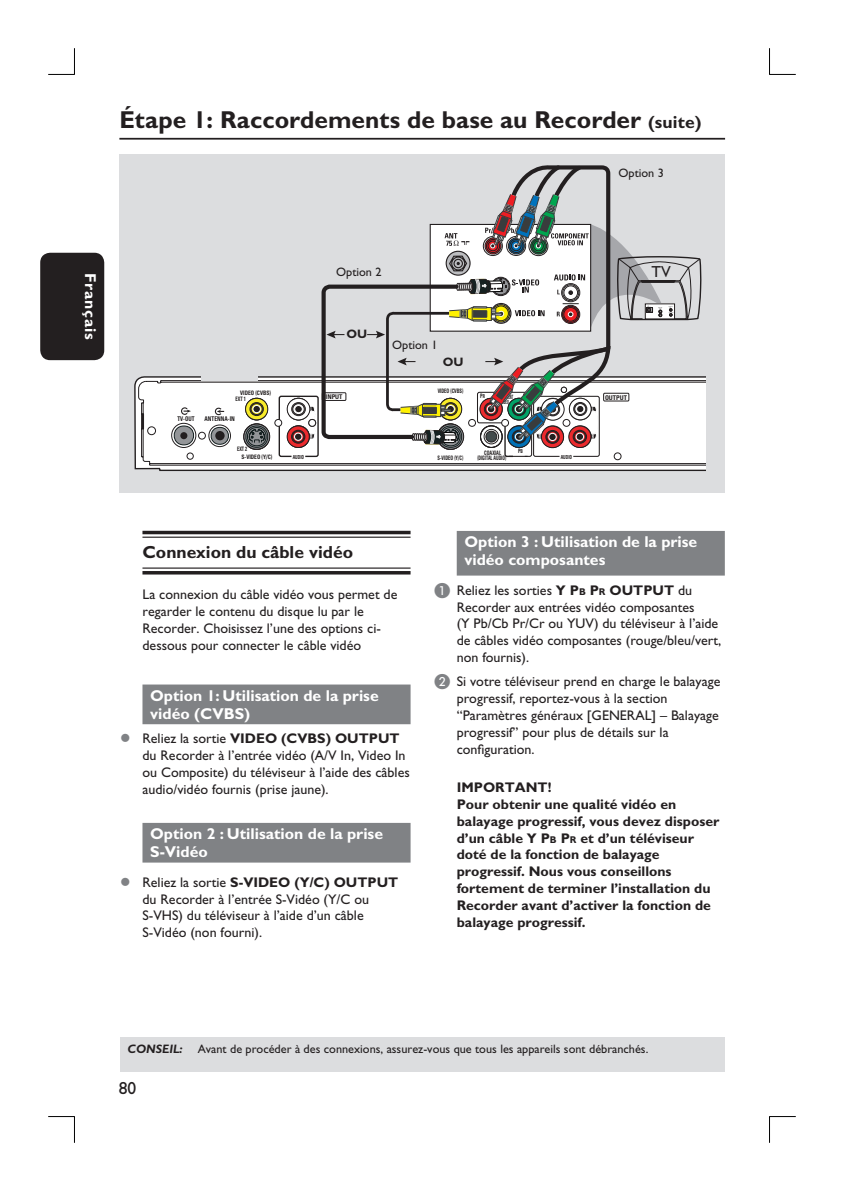
<style>
.page{position:relative;width:844px;height:1191px;background:#fff}
.page>*{position:absolute;margin:0;border:0;box-sizing:border-box;transform-origin:0 0}
.t1{font:700 24.5px "Gill Sans Std";color:#231f20}
.t2{font:700 17.5px "Gill Sans Std";color:#231f20}
.t3{font:17.5px "Gill Sans Std";color:#231f20}
.t4{font:16.1px "Gill Alt One";color:#231f20}
.t5{font:700 15.75px/18.4px "Gill Sans Std";color:#fff}
.t6{font:700 15.75px "Gill Alt One";letter-spacing:.05em;color:#fff}
.t7{font:14px/16.8px "Gill Sans Std";color:#231f20}
.t8{font:700 14px/16.8px "Gill Sans Std";color:#231f20}
.t9{font:12.25px "Gill Sans Std";color:#231f20}
.t10{font:700 12.25px "Gill Sans Std";color:#231f20}
.t11{font:700 condensed 6.48px "Univers";color:#231f20;scale:.85 1}
.t12{font:700 condensed 6.48px "Univers";color:#231f20}
.t13{font:700 condensed 6.12px/7.7px "Univers";color:#231f20;scale:.75 1}
.t14{font:700 condensed 6.12px "Univers";color:#231f20;scale:.7 1}
.t15{font:700 condensed 6.12px "Univers";color:#231f20;scale:.9 1}
.t16{font:700 condensed 5.95px "Univers";color:#231f20;scale:.5 1}
.t17{font:700 condensed 5.6px "Univers";color:#231f20;scale:.75 1}
.t18{font:700 condensed 5.42px "Univers";color:#fff;scale:.75 1}
.s1{font-size:17.5px}
.s2{font-size:5.42px}
.s3{font-weight:700}
.s4{font-family:"Philips Pi Roman";font-size:15.75px;color:#808285}
.s5{font-weight:700;font-size:9.8px}
.s6{font-size:9.8px}
.s7{font-weight:700;font-style:italic}
</style>
<div class="page">
<div style="left:40px;top:253px;width:64px;height:107px;background:#231f20;border-radius:10px"></div>
<div style="left:119px;top:154px;width:605px;height:338px;background:#dcdddf"></div>
<svg style="left:134px;top:376px;width:571px;height:96px;background:#b7b6b7"></svg>
<svg style="left:138px;top:380px;width:567px;height:85px;background:#e6e6e6"></svg>
<svg style="left:169px;top:422px;width:29px;height:29px"></svg>
<div style="left:206px;top:422px;width:29px;height:29px;background:#fff;border-radius:50%"></div>
<svg style="left:180px;top:407px;width:11px;height:8px"></svg>
<div style="left:171px;top:423px;width:25px;height:25px;border:1px solid #231f20;border-radius:50%"></div>
<svg style="left:171px;top:425px;width:26px;height:20px"></svg>
<div style="left:180px;top:432px;width:7px;height:7px;background:#231f20;border-radius:50%"></div>
<svg style="left:214px;top:407px;width:10px;height:9px"></svg>
<div style="left:208px;top:425px;width:23px;height:22px;border:1px solid #231f20;border-radius:50%"></div>
<svg style="left:208px;top:427px;width:23px;height:18px"></svg>
<div style="left:215px;top:431px;width:9px;height:9px;background:#231f20;border-radius:50%"></div>
<svg style="left:242px;top:165px;width:459px;height:293px"></svg>
<hr style="left:119px;top:138px;width:605px;height:2px;background:#231f20">
<hr style="left:142px;top:531px;width:268px;height:3px;background:#231f20">
<hr style="left:142px;top:536px;width:268px;height:2px;background:#231f20">
<hr style="left:142px;top:567px;width:268px;height:1px;background:#231f20">
<hr style="left:142px;top:571px;width:268px;height:3px;background:#231f20">
<div style="left:143px;top:685px;width:266px;height:38px;background:#808285"></div>
<div style="left:142px;top:684px;width:268px;height:40px;border:2px solid #808285"></div>
<div style="left:143px;top:823px;width:266px;height:38px;background:#808285"></div>
<div style="left:142px;top:823px;width:268px;height:39px;border:2px solid #808285"></div>
<div style="left:457px;top:532px;width:266px;height:43px;background:#808285"></div>
<div style="left:456px;top:531px;width:268px;height:44px;border:2px solid #808285"></div>
<div style="left:120px;top:1037px;width:604px;height:34px;background:#dcdddf"></div>
<div style="left:247px;top:341px;width:57px;height:16px;background:#dcdddf"></div>
<div style="left:201px;top:365px;width:57px;height:16px;background:#dcdddf"></div>
<svg style="left:48px;top:48px;width:27px;height:27px"></svg>
<svg style="left:48px;top:1116px;width:27px;height:26px"></svg>
<svg style="left:769px;top:48px;width:26px;height:27px"></svg>
<svg style="left:769px;top:1116px;width:26px;height:26px"></svg>
<h1 class="t1" style="left:119px;top:111px;width:583px">Étape 1: Raccordements de base au Recorder <span class="s1">(suite)</span></h1>
<p class="t9" style="left:618px;top:169px;width:47px">Option 3</p>
<p class="t6" style="left:96px;top:273px;width:68px;rotate:90deg">Français</p>
<p class="t9" style="left:336px;top:268px;width:47px">Option 2</p>
<p class="t4" style="left:651px;top:265px;width:21px">TV</p>
<p class="t10" style="left:346px;top:329px;width:22px">OU</p>
<p class="t9" style="left:392px;top:341px;width:47px">Option 1</p>
<p class="t10" style="left:442px;top:357px;width:22px">OU</p>
<p class="t15" style="left:240px;top:390px;width:36px">VIDEO (CVBS)</p>
<p class="t13" style="left:235px;top:396px;width:15px">EXT 1</p>
<p class="t13" style="left:437px;top:388px;width:36px">VIDEO (CVBS)</p>
<p class="t13" style="left:480px;top:393px;width:8px">P<span class="s2">R</span></p>
<p class="t12" style="left:325px;top:394px;width:18px">INPUT</p>
<p class="t12" style="left:605px;top:395px;width:23px">OUTPUT</p>
<p class="t16" style="left:501px;top:400px;width:17px">VIDEO</p>
<p class="t18" style="left:310px;top:407px;width:4px">L</p>
<p class="t18" style="left:539px;top:407px;width:4px">L</p>
<p class="t18" style="left:592px;top:407px;width:4px">L</p>
<p class="t11" style="left:177px;top:416px;width:22px">TV-OUT</p>
<p class="t11" style="left:204px;top:416px;width:37px">ANTENNA-IN</p>
<p class="t18" style="left:310px;top:434px;width:4px">R</p>
<p class="t18" style="left:538px;top:434px;width:4px">R</p>
<p class="t18" style="left:591px;top:434px;width:4px">R</p>
<p class="t13" style="left:241px;top:446px;width:43px;text-indent:-4px">EXT 2<br>S-VIDEO (Y/C)</p>
<p class="t17" style="left:293px;top:454px;width:17px">AUDIO</p>
<p class="t13" style="left:518px;top:448px;width:8px">P<span class="s2">B</span></p>
<p class="t13" style="left:484px;top:449px;width:24px">COAXIAL</p>
<p class="t13" style="left:437px;top:455px;width:36px">S-VIDEO (Y/C)</p>
<p class="t17" style="left:560px;top:454px;width:17px">AUDIO</p>
<p class="t14" style="left:477px;top:456px;width:43px">(DIGITAL AUDIO)</p>
<p class="t2" style="left:142px;top:545px;width:212px">Connexion du câble vidéo</p>
<p class="t7" style="left:142px;top:587px;width:256px">La connexion du câble vidéo vous permet de regarder le contenu du disque lu par le Recorder. Choisissez l’une des options ci&shy;dessous pour connecter le câble vidéo</p>
<p class="t5" style="left:150px;top:688px;width:230px">Option 1: Utilisation de la prise vidéo (CVBS)</p>
<p class="t7" style="left:142px;top:732px;width:269px">Reliez la sortie <span class="s3">VIDEO (CVBS) OUTPUT </span>du Recorder à l’entrée vidéo (A/V In, Video In ou Composite) du téléviseur à l’aide des câbles audio/vidéo fournis (prise jaune).</p>
<p class="t5" style="left:150px;top:826px;width:234px">Option 2 : Utilisation de la prise<br>S-Vidéo</p>
<p class="t7" style="left:142px;top:875px;width:257px">Reliez la sortie <span class="s3">S-VIDEO (Y/C) OUTPUT </span>du Recorder à l’entrée S-Vidéo (Y/C ou S-VHS) du téléviseur à l’aide d’un câble S-Vidéo (non fourni).</p>
<p class="t5" style="left:464px;top:534px;width:234px">Option 3 : Utilisation de la prise vidéo composantes</p>
<p class="t7" style="left:456px;top:583px;width:266px;text-indent:-22px"><span class="s4">A</span> Reliez les sorties <span class="s3">Y P</span><span class="s5">B</span> <span class="s3">P</span><span class="s5">R</span> <span class="s3">OUTPUT</span> du Recorder aux entrées vidéo composantes<br>(Y Pb/Cb Pr/Cr ou YUV) du téléviseur à l’aide de câbles vidéo composantes (rouge/bleu/vert, non fournis).</p>
<p class="t7" style="left:456px;top:675px;width:265px;text-indent:-22px"><span class="s4">B</span> Si votre téléviseur prend en charge le balayage progressif, reportez-vous à la section “Paramètres généraux [GENERAL] – Balayage progressif” pour plus de détails sur la configuration.</p>
<p class="t8" style="left:456px;top:780px;width:264px">IMPORTANT!<br>Pour obtenir une qualité vidéo en balayage progressif, vous devez disposer d’un câble Y P<span class="s6">B</span> P<span class="s6">R</span> et d’un téléviseur doté de la fonction de balayage progressif. Nous vous conseillons fortement de terminer l’installation du<br>Recorder avant d’activer la fonction de balayage progressif.</p>
<p class="t9" style="left:128px;top:1044px;width:522px"><span class="s7">CONSEIL:</span> Avant de procéder à des connexions, assurez-vous que tous les appareils sont débranchés.</p>
<p class="t3" style="left:119px;top:1081px;width:19px">80</p>
</div>
